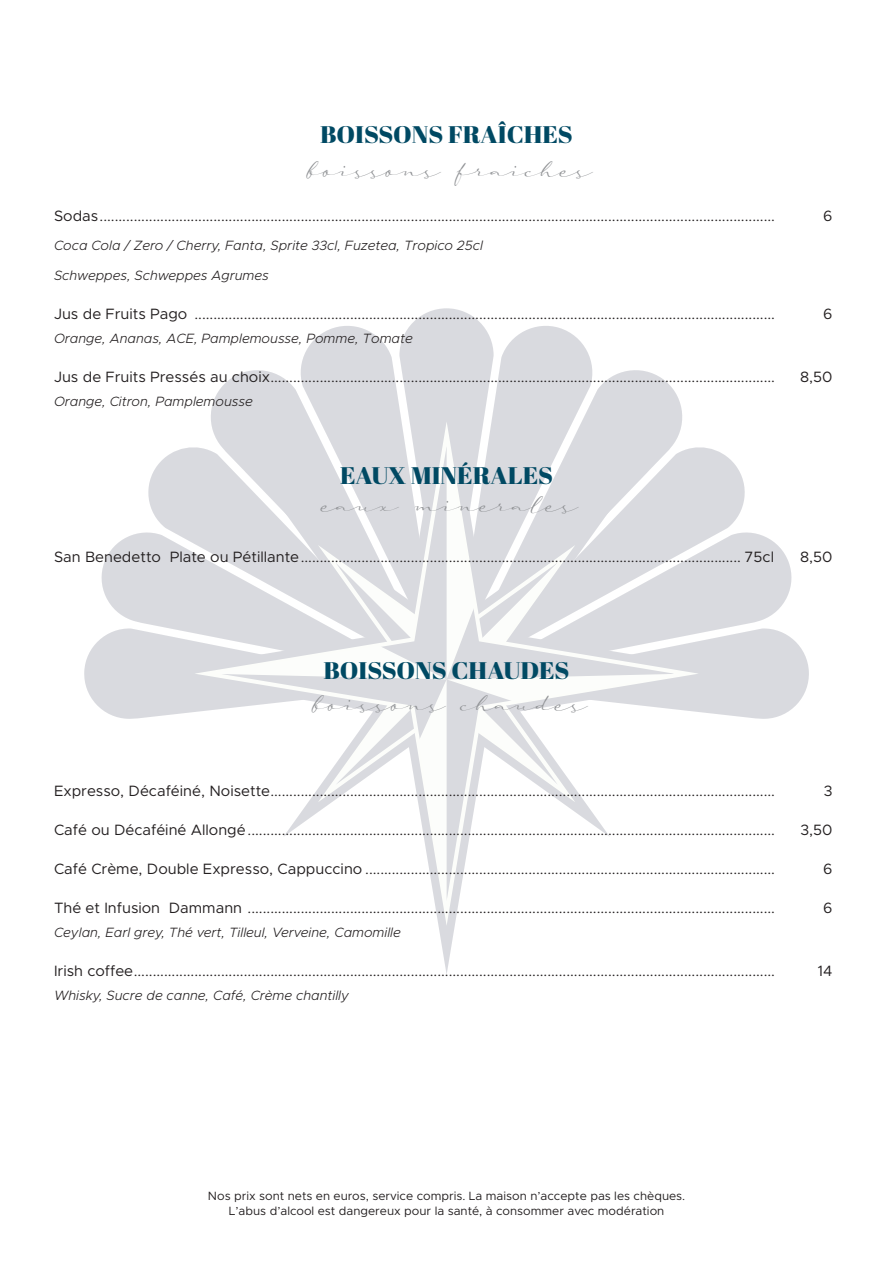
<style>
.page{position:relative;width:893px;height:1263px;background:#fff}
.page>*{position:absolute;margin:0;border:0;box-sizing:border-box;transform-origin:0 0}
.t1{font:28.2px "a Auto Signature";color:#8f9194}
.t2{font:24px "Abril Fatface";color:#004963;scale:1.04 1}
.t3{font:15px "Metropolis";color:#231f20}
.t4{font:italic 300 13.5px "Metropolis";color:#231f20}
.t5{font:12px/14.4px "Metropolis";color:#231f20;text-align:center}
</style>
<div class="page">
<svg style="left:84px;top:308px;width:725px;height:605px"></svg>
<p class="t2" style="left:320px;top:118px;width:245px">BOISSONS FRAÎCHES</p>
<p class="t1" style="left:308px;top:150px;width:286px">boissons fraiches</p>
<p class="t3" style="left:54px;top:207px;width:723px">Sodas..................................................................................................................................................................................</p>
<p class="t3" style="left:823px;top:207px;width:11px">6</p>
<p class="t4" style="left:54px;top:237px;width:430px">Coca Cola / Zero / Cherry, Fanta, Sprite 33cl, Fuzetea, Tropico 25cl</p>
<p class="t4" style="left:54px;top:267px;width:216px">Schweppes, Schweppes Agrumes</p>
<p class="t3" style="left:54px;top:304px;width:723px">Jus de Fruits Pago .........................................................................................................................................................</p>
<p class="t3" style="left:823px;top:304px;width:11px">6</p>
<p class="t4" style="left:54px;top:330px;width:360px">Orange, Ananas, ACE, Pamplemousse, Pomme, Tomate</p>
<p class="t3" style="left:54px;top:367px;width:723px">Jus de Fruits Pressés au choix.....................................................................................................................................</p>
<p class="t3" style="left:800px;top:367px;width:34px">8,50</p>
<p class="t4" style="left:54px;top:393px;width:200px">Orange, Citron, Pamplemousse</p>
<p class="t2" style="left:340px;top:458px;width:206px">EAUX MINÉRALES</p>
<p class="t1" style="left:322px;top:484px;width:258px">eaux minerales</p>
<p class="t3" style="left:54px;top:547px;width:722px">San Benedetto Plate ou Pétillante.................................................................................................................... 75cl</p>
<p class="t3" style="left:800px;top:547px;width:34px">8,50</p>
<p class="t2" style="left:323px;top:653px;width:238px">BOISSONS CHAUDES</p>
<p class="t1" style="left:313px;top:684px;width:276px">boissons chaudes</p>
<p class="t3" style="left:54px;top:781px;width:723px">Expresso, Décaféiné, Noisette.....................................................................................................................................</p>
<p class="t3" style="left:824px;top:781px;width:10px">3</p>
<p class="t3" style="left:54px;top:820px;width:723px">Café ou Décaféiné Allongé...........................................................................................................................................</p>
<p class="t3" style="left:800px;top:820px;width:34px">3,50</p>
<p class="t3" style="left:54px;top:859px;width:723px">Café Crème, Double Expresso, Cappuccino ............................................................................................................</p>
<p class="t3" style="left:823px;top:859px;width:11px">6</p>
<p class="t3" style="left:54px;top:898px;width:723px">Thé et Infusion Dammann ...........................................................................................................................................</p>
<p class="t3" style="left:823px;top:898px;width:11px">6</p>
<p class="t4" style="left:54px;top:924px;width:348px">Ceylan, Earl grey, Thé vert, Tilleul, Verveine, Camomille</p>
<p class="t3" style="left:54px;top:961px;width:723px">Irish coffee.........................................................................................................................................................................</p>
<p class="t3" style="left:818px;top:961px;width:16px">14</p>
<p class="t4" style="left:54px;top:987px;width:297px">Whisky, Sucre de canne, Café, Crème chantilly</p>
<p class="t5" style="left:208px;top:1189px;width:479px">Nos prix sont nets en euros, service compris. La maison n’accepte pas les chèques.<br>L’abus d’alcool est dangereux pour la santé, à consommer avec modération</p>
</div>
